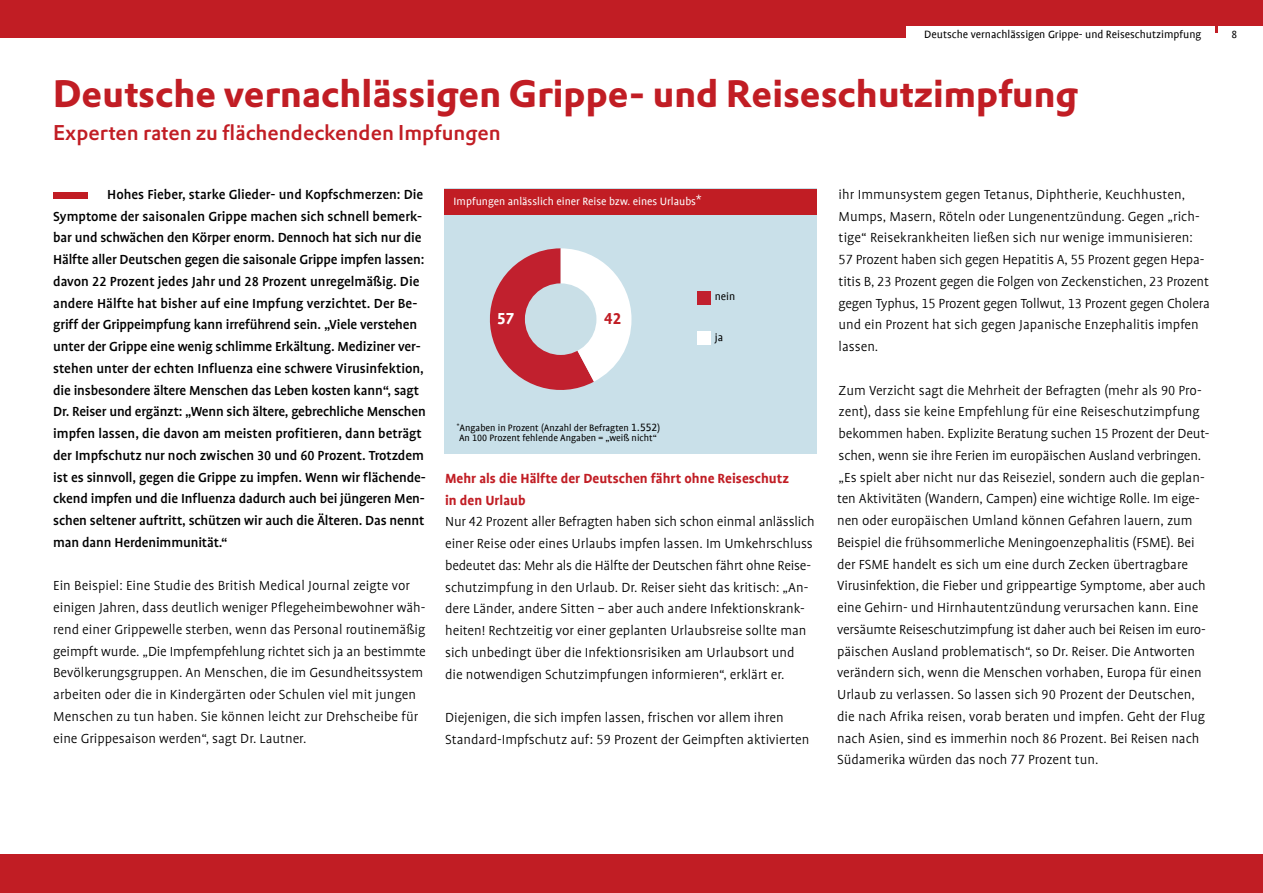
<style>
.page{position:relative;width:1263px;height:893px;background:#fff}
.page>*{position:absolute;margin:0;border:0;box-sizing:border-box;transform-origin:0 0}
.t1{font:700 37.5px "DTL Prokyon T";color:#c11d24}
.t2{font:21px "DTL Prokyon ST Medium";color:#c11d24}
.t3{font:700 18px "Profile NO";color:#fff}
.t4{font:700 18px "Profile NO";color:#c11d24}
.t5{font:300 15px/21.8px "Profile";color:#000}
.t6{font:500 15px/21.8px "Profile";letter-spacing:-.01em;color:#000}
.t7{font:12px "Profile";color:#000}
.t8{font:12px "Profile";color:#fff}
.t9{font:12px "Profile NO";color:#000}
.t10{font:10.5px/10.5px "Profile";color:#000}
.s1{font-family:"Profile NO"}
.s2{font-family:"Profile NO";font-size:12px}
.s3{font-weight:700;color:#c11d24}
</style>
<div class="page">
<div style="left:53px;top:192px;width:34px;height:7px;background:#c11d24"></div>
<div style="left:0;top:26px;width:905px;height:12px;background:#c11d24"></div>
<svg style="left:1215px;top:26px;width:3px;height:7px"></svg>
<div style="left:0;top:855px;width:1263px;height:38px;background:#c11d24"></div>
<div style="left:0;top:0;width:1263px;height:26px;background:#c11d24"></div>
<div style="left:445px;top:189px;width:372px;height:265px;background:#c9e0e9"></div>
<div style="left:445px;top:189px;width:372px;height:25px;background:#c11d24"></div>
<svg style="left:489px;top:248px;width:142px;height:142px"></svg>
<div style="left:697px;top:291px;width:14px;height:14px;background:#c1202e"></div>
<div style="left:697px;top:331px;width:14px;height:14px;background:#fff"></div>
<div style="left:525px;top:283px;width:71px;height:72px;background:#c9dfe7;border-radius:50%"></div>
<p class="t7" style="left:924px;top:28px;width:279px">Deutsche vernachlässigen Grippe- und Reiseschutzimpfung</p>
<h1 class="t1" style="left:53px;top:68px;width:1026px">Deutsche vernachlässigen Grippe- und Reiseschutzimpfung</h1>
<h2 class="t2" style="left:53px;top:118px;width:449px">Experten raten zu flächendeckenden Impfungen</h2>
<p class="t6" style="left:53px;top:183px;width:374px;text-indent:54px">Hohes Fieber, starke Glieder- und Kopfschmerzen: Die Symptome der saisonalen Grippe machen sich schnell bemerk&shy;bar und schwächen den Körper enorm. Dennoch hat sich nur die Hälfte aller Deutschen gegen die saisonale Grippe impfen lassen: davon <span class="s1">22</span> Prozent jedes Jahr und <span class="s1">28</span> Prozent unregelmäßig. Die andere Hälfte hat bisher auf eine Impfung verzichtet. Der Be&shy;griff der Grippeimpfung kann irreführend sein. „Viele verstehen unter der Grippe eine wenig schlimme Erkältung. Mediziner ver&shy;stehen unter der echten Influenza eine schwere Virusinfektion, die insbesondere ältere Menschen das Leben kosten kann“, sagt Dr. Reiser und ergänzt: „Wenn sich ältere, gebrechliche Menschen impfen lassen, die davon am meisten profitieren, dann beträgt der Impfschutz nur noch zwischen <span class="s1">30</span> und <span class="s1">60</span> Prozent. Trotzdem ist es sinnvoll, gegen die Grippe zu impfen. Wenn wir flächende&shy;ckend impfen und die Influenza dadurch auch bei jüngeren Men&shy;schen seltener auftritt, schützen wir auch die Älteren. Das nennt man dann Herdenimmunität.“</p>
<p class="t5" style="left:53px;top:575px;width:374px">Ein Beispiel: Eine Studie des British Medical Journal zeigte vor einigen Jahren, dass deutlich weniger Pflegeheimbewohner wäh&shy;rend einer Grippewelle sterben, wenn das Personal routinemäßig geimpft wurde. „Die Impfempfehlung richtet sich ja an bestimmte Bevölkerungsgruppen. An Menschen, die im Gesundheitssystem arbeiten oder die in Kindergärten oder Schulen viel mit jungen Menschen zu tun haben. Sie können leicht zur Drehscheibe für eine Grippesaison werden“, sagt Dr. Lautner.</p>
<p class="t8" style="left:454px;top:195px;width:249px">Impfungen anlässlich einer Reise bzw. eines Urlaubs*</p>
<p class="t3" style="left:497px;top:310px;width:19px">57</p>
<p class="t4" style="left:604px;top:310px;width:19px">42</p>
<p class="t10" style="left:457px;top:422px;width:205px"><sup>*</sup>Angaben in Prozent (Anzahl der Befragten <span class="s2">1.552</span>)<br>An <span class="s1">100</span> Prozent fehlende Angaben = „weiß nicht“</p>
<p class="t7" style="left:715px;top:290px;width:22px">nein</p>
<p class="t7" style="left:715px;top:331px;width:10px">ja</p>
<p class="t5" style="left:445px;top:467px;width:371px"><span class="s3">Mehr als die Hälfte der Deutschen fährt ohne Reiseschutz<br>in den Urlaub<br></span>Nur <span class="s1">42</span> Prozent aller Befragten haben sich schon einmal anlässlich einer Reise oder eines Urlaubs impfen lassen. Im Umkehrschluss bedeutet das: Mehr als die Hälfte der Deutschen fährt ohne Reise&shy;schutzimpfung in den Urlaub. Dr. Reiser sieht das kritisch: „An&shy;dere Länder, andere Sitten – aber auch andere Infektionskrank&shy;heiten! Rechtzeitig vor einer geplanten Urlaubsreise sollte man sich unbedingt über die Infektionsrisiken am Urlaubsort und die notwendigen Schutzimpfungen informieren“, erklärt er.</p>
<p class="t5" style="left:445px;top:707px;width:366px">Diejenigen, die sich impfen lassen, frischen vor allem ihren<br>Standard-Impfschutz auf<span class="s1">: 59</span> Prozent der Geimpften aktivierten</p>
<p class="t5" style="left:839px;top:183px;width:373px">ihr Immunsystem gegen Tetanus, Diphtherie, Keuchhusten, Mumps, Masern, Röteln oder Lungenentzündung. Gegen „rich&shy;tige“ Reisekrankheiten ließen sich nur wenige immunisieren:<br><span class="s1">57</span> Prozent haben sich gegen Hepatitis A, <span class="s1">55</span> Prozent gegen Hepa&shy;titis B, <span class="s1">23</span> Prozent gegen die Folgen von Zeckenstichen, <span class="s1">23</span> Prozent gegen Typhus, <span class="s1">15</span> Prozent gegen Tollwut, <span class="s1">13</span> Prozent gegen Cholera und ein Prozent hat sich gegen Japanische Enzephalitis impfen lassen.</p>
<p class="t5" style="left:837px;top:379px;width:374px">Zum Verzicht sagt die Mehrheit der Befragten (mehr als <span class="s1">90</span> Pro&shy;zent), dass sie keine Empfehlung für eine Reiseschutzimpfung bekommen haben. Explizite Beratung suchen <span class="s1">15</span> Prozent der Deut&shy;schen, wenn sie ihre Ferien im europäischen Ausland verbringen. „Es spielt aber nicht nur das Reiseziel, sondern auch die geplan&shy;ten Aktivitäten (Wandern, Campen) eine wichtige Rolle. Im eige&shy;nen oder europäischen Umland können Gefahren lauern, zum Beispiel die frühsommerliche Meningoenzephalitis (FSME). Bei der FSME handelt es sich um eine durch Zecken übertragbare Virusinfektion, die Fieber und grippeartige Symptome, aber auch eine Gehirn- und Hirnhautentzündung verursachen kann. Eine versäumte Reiseschutzimpfung ist daher auch bei Reisen im euro&shy;päischen Ausland problematisch“, so Dr. Reiser. Die Antworten verändern sich, wenn die Menschen vorhaben, Europa für einen Urlaub zu verlassen. So lassen sich <span class="s1">90</span> Prozent der Deutschen, die nach Afrika reisen, vorab beraten und impfen. Geht der Flug nach Asien, sind es immerhin noch <span class="s1">86</span> Prozent. Bei Reisen nach Südamerika würden das noch <span class="s1">77</span> Prozent tun.</p>
<p class="t9" style="left:1231px;top:29px;width:7px">8</p>
</div>
